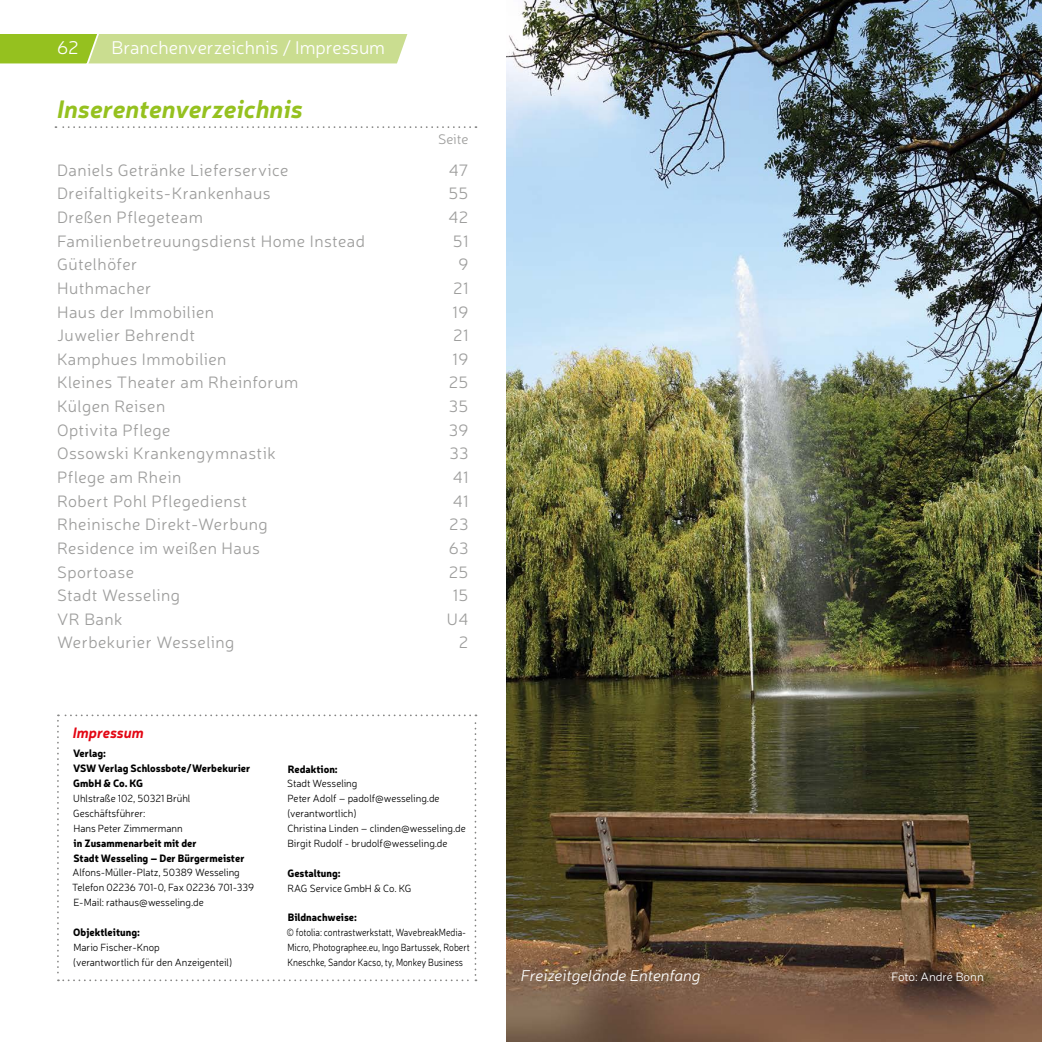
<style>
.page{position:relative;width:1042px;height:1042px;background:#fff}
.page>*{position:absolute;margin:0;border:0;box-sizing:border-box;transform-origin:0 0}
.t1{font:italic 700 24.85px "Neris";color:#95c11f}
.t2{font:300 18.55px "Neris";color:#fff}
.t3{font:300 16.62px "Neris";letter-spacing:.03em;color:#9d9d9c}
.t4{font:italic 300 15.75px "Neris";color:#fff}
.t5{font:italic 700 14.88px "Neris";color:#e30613;scale:.96 1}
.t6{font:300 14px "Neris";color:#9d9d9c}
.t7{font:300 12.25px "Neris";color:#fff}
.t8{font:300 10.5px/14.9px "Neris";color:#000;scale:.96 1}
.t9{font:900 10.5px/14.9px "Neris";color:#000;scale:.96 1}
.t10{font:300 10.5px/14.9px "Neris";color:#000;scale:.85 1}
</style>
<div class="page">
<img style="left:506px;top:0;width:536px;height:1042px">
<svg style="left:55px;top:126px;width:421px;height:2px"></svg>
<svg style="left:0;top:34px;width:407px;height:30px;background:#c0d77a"></svg>
<svg style="left:57px;top:714px;width:419px;height:267px"></svg>
<p class="t2" style="left:57px;top:36px;width:23px">62</p>
<p class="t2" style="left:112px;top:36px;width:275px">Branchenverzeichnis / Impressum</p>
<h1 class="t1" style="left:57px;top:91px;width:247px">Inserentenverzeichnis</h1>
<p class="t6" style="left:438px;top:130px;width:32px">Seite</p>
<p class="t3" style="left:57px;top:159px;width:233px">Daniels Getränke Lieferservice</p>
<p class="t3" style="left:449px;top:159px;width:21px">47</p>
<p class="t3" style="left:57px;top:183px;width:215px">Dreifaltigkeits-Krankenhaus</p>
<p class="t3" style="left:448px;top:183px;width:21px">55</p>
<p class="t3" style="left:57px;top:207px;width:147px">Dreßen Pflegeteam</p>
<p class="t3" style="left:448px;top:207px;width:21px">42</p>
<p class="t3" style="left:57px;top:230px;width:309px">Familienbetreuungsdienst Home Instead</p>
<p class="t3" style="left:453px;top:230px;width:17px">51</p>
<p class="t3" style="left:57px;top:254px;width:82px">Gütelhöfer</p>
<p class="t3" style="left:458px;top:254px;width:11px">9</p>
<p class="t3" style="left:57px;top:278px;width:96px">Huthmacher</p>
<p class="t3" style="left:453px;top:278px;width:17px">21</p>
<p class="t3" style="left:57px;top:301px;width:158px">Haus der Immobilien</p>
<p class="t3" style="left:453px;top:301px;width:17px">19</p>
<p class="t3" style="left:57px;top:325px;width:139px">Juwelier Behrendt</p>
<p class="t3" style="left:453px;top:325px;width:17px">21</p>
<p class="t3" style="left:57px;top:348px;width:171px">Kamphues Immobilien</p>
<p class="t3" style="left:453px;top:348px;width:17px">19</p>
<p class="t3" style="left:57px;top:372px;width:243px">Kleines Theater am Rheinforum</p>
<p class="t3" style="left:449px;top:372px;width:21px">25</p>
<p class="t3" style="left:57px;top:396px;width:110px">Külgen Reisen</p>
<p class="t3" style="left:449px;top:396px;width:21px">35</p>
<p class="t3" style="left:57px;top:419px;width:115px">Optivita Pflege</p>
<p class="t3" style="left:449px;top:419px;width:21px">39</p>
<p class="t3" style="left:57px;top:443px;width:220px">Ossowski Krankengymnastik</p>
<p class="t3" style="left:449px;top:443px;width:20px">33</p>
<p class="t3" style="left:57px;top:467px;width:126px">Pflege am Rhein</p>
<p class="t3" style="left:453px;top:467px;width:17px">41</p>
<p class="t3" style="left:57px;top:490px;width:191px">Robert Pohl Pflegedienst</p>
<p class="t3" style="left:453px;top:490px;width:17px">41</p>
<p class="t3" style="left:57px;top:514px;width:212px">Rheinische Direkt-Werbung</p>
<p class="t3" style="left:449px;top:514px;width:21px">23</p>
<p class="t3" style="left:57px;top:537px;width:204px">Residence im weißen Haus</p>
<p class="t3" style="left:449px;top:537px;width:21px">63</p>
<p class="t3" style="left:57px;top:561px;width:79px">Sportoase</p>
<p class="t3" style="left:449px;top:561px;width:21px">25</p>
<p class="t3" style="left:57px;top:585px;width:124px">Stadt Wesseling</p>
<p class="t3" style="left:453px;top:585px;width:17px">15</p>
<p class="t3" style="left:57px;top:608px;width:67px">VR Bank</p>
<p class="t3" style="left:447px;top:608px;width:23px">U4</p>
<p class="t3" style="left:57px;top:632px;width:179px">Werbekurier Wesseling</p>
<p class="t3" style="left:459px;top:632px;width:11px">2</p>
<p class="t5" style="left:73px;top:722px;width:75px">Impressum</p>
<p class="t9" style="left:73px;top:745px;width:186px">Verlag:<br>VSW Verlag Schlossbote/Werbekurier<br>GmbH &amp; Co. KG</p>
<p class="t8" style="left:73px;top:790px;width:124px">Uhlstraße 102, 50321 Brühl<br>Geschäftsführer:<br>Hans Peter Zimmermann</p>
<p class="t9" style="left:73px;top:835px;width:180px">in Zusammenarbeit mit der<br>Stadt Wesseling – Der Bürgermeister</p>
<p class="t8" style="left:72px;top:865px;width:191px">Alfons-Müller-Platz, 50389 Wesseling<br>Telefon 02236 701-0, Fax 02236 701-339<br>E-Mail: rathaus@wesseling.de</p>
<p class="t9" style="left:73px;top:924px;width:71px">Objektleitung:</p>
<p class="t8" style="left:73px;top:939px;width:168px">Mario Fischer-Knop<br>(verantwortlich für den Anzeigenteil)</p>
<p class="t9" style="left:288px;top:760px;width:54px">Redaktion:</p>
<p class="t8" style="left:287px;top:776px;width:188px">Stadt Wesseling<br>Peter Adolf – padolf@wesseling.de (verantwortlich)<br>Christina Linden – clinden@wesseling.de<br>Birgit Rudolf - brudolf@wesseling.de</p>
<p class="t9" style="left:287px;top:865px;width:57px">Gestaltung:</p>
<p class="t8" style="left:287px;top:880px;width:131px">RAG Service GmbH &amp; Co. KG</p>
<p class="t9" style="left:288px;top:909px;width:74px">Bildnachweise:</p>
<p class="t10" style="left:287px;top:924px;width:217px">© fotolia: contrastwerkstatt, WavebreakMedia-<br>Micro, Photographee.eu, Ingo Bartussek, Robert<br>Kneschke, Sandor Kacso, ty, Monkey Business</p>
<p class="t4" style="left:521px;top:965px;width:181px">Freizeitgelände Entenfang</p>
<p class="t7" style="left:891px;top:969px;width:94px">Foto: André Bonn</p>
</div>
